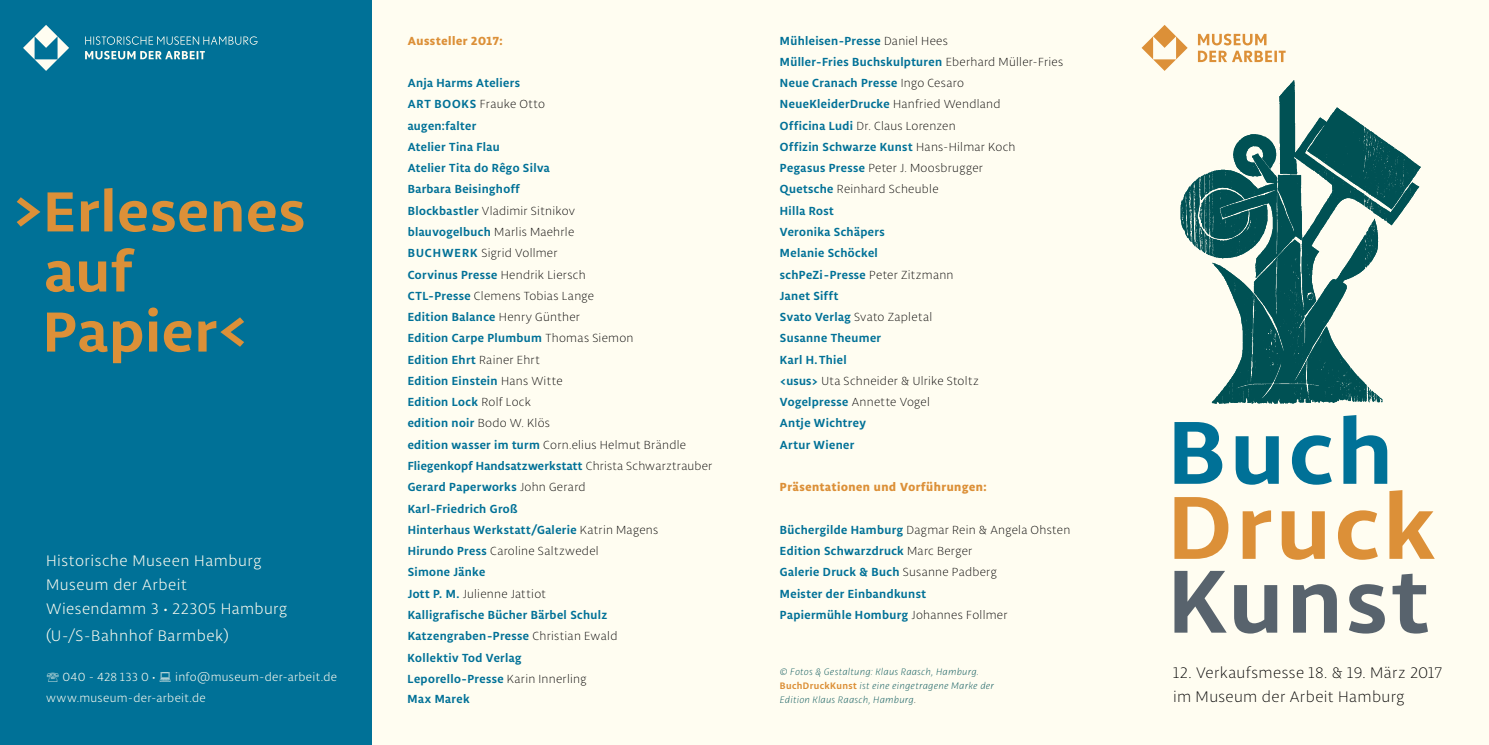
<style>
.page{position:relative;width:1489px;height:745px;background:#fff}
.page>*{position:absolute;margin:0;border:0;box-sizing:border-box;transform-origin:0 0}
.t1{font:700 95px "Libertad";letter-spacing:.035em;color:#dc9038;scale:1.05 1}
.t2{font:700 95px "Libertad";letter-spacing:.025em;color:#58636d;scale:1.05 1}
.t3{font:700 95px "Libertad";color:#007197;scale:1.05 1}
.t4{font:700 60px/60px "Libertad";letter-spacing:.015em;color:#dc9038;scale:1.05 1}
.t5{font:300 16.25px/23.8px "Libertad";letter-spacing:.03em;color:#fffdf1}
.t6{font:100 16.25px/23.8px "Libertad";letter-spacing:.02em;color:#000}
.t7{font:700 12.5px/21.2px "Libertad";letter-spacing:.03em;color:#007197}
.t8{font:300 12.5px/21.2px "Libertad";letter-spacing:.02em;color:#fffdf1}
.t9{font:800 12.5px "Libertad";letter-spacing:.05em;color:#dc9038}
.t10{font:italic 100 10px/13.8px "Libertad";letter-spacing:.04em;color:#005154}
.s1{font-weight:700}
.s2{font-weight:100;color:#000}
.s3{font-weight:700;font-style:normal;color:#dc9038}
.s4{color:#000}
</style>
<div class="page">
<div style="left:0;top:0;width:372px;height:744px;background:#007197"></div>
<div style="left:372px;top:0;width:1116px;height:744px;background:#fffdf1"></div>
<img style="left:1180px;top:62px;width:241px;height:342px">
<svg style="left:1141px;top:25px;width:46px;height:46px"></svg>
<svg style="left:1197px;top:51px;width:88px;height:11px"></svg>
<svg style="left:1197px;top:34px;width:69px;height:11px"></svg>
<svg style="left:23px;top:25px;width:46px;height:46px"></svg>
<svg style="left:85px;top:51px;width:120px;height:8px"></svg>
<svg style="left:85px;top:36px;width:173px;height:9px"></svg>
<h2 class="t4" style="left:43px;top:179px;width:251px;text-indent:-32px">&gt;Erlesenes auf<br>Papier&lt;</h2>
<h3 class="t5" style="left:46px;top:548px;width:243px">Historische Museen Hamburg<br>Museum der Arbeit<br>Wiesendamm 3 <span class="s1">·</span> 22305 Hamburg</h3>
<h3 class="t5" style="left:46px;top:623px;width:185px">(U-/S-Bahnhof Barmbek)</h3>
<p class="t8" style="left:62px;top:665px;width:95px">040 - 428 133 0 <span class="s1">·</span></p>
<p class="t8" style="left:46px;top:665px;width:292px;text-indent:129px">info@museum-der-arbeit.de www.museum-der-arbeit.de</p>
<p class="t9" style="left:407px;top:31px;width:96px">Aussteller 2017:</p>
<p class="t7" style="left:407px;top:72px;width:306px">Anja Harms Ateliers<br>ART BOOKS <span class="s2">Frauke Otto<br></span>augen:falter<br>Atelier Tina Flau<br>Atelier Tita do Rêgo Silva<br>Barbara Beisinghoff<br>Blockbastler <span class="s2">Vladimir Sitnikov<br></span>blauvogelbuch <span class="s2">Marlis Maehrle<br></span>BUCHWERK <span class="s2">Sigrid Vollmer<br></span>Corvinus Presse <span class="s2">Hendrik Liersch<br></span>CTL-Presse <span class="s2">Clemens Tobias Lange<br></span>Edition Balance <span class="s2">Henry Günther<br></span>Edition Carpe Plumbum <span class="s2">Thomas Siemon<br></span>Edition Ehrt <span class="s2">Rainer Ehrt<br></span>Edition Einstein <span class="s2">Hans Witte<br></span>Edition Lock <span class="s2">Rolf Lock<br></span>edition noir <span class="s2">Bodo W. Klös<br></span>edition wasser im turm <span class="s2">Corn.elius Helmut Brändle<br></span>Fliegenkopf Handsatzwerkstatt <span class="s2">Christa Schwarztrauber<br></span>Gerard Paperworks <span class="s2">John Gerard<br></span>Karl-Friedrich Groß<br>Hinterhaus Werkstatt/Galerie <span class="s2">Katrin Magens<br></span>Hirundo Press <span class="s2">Caroline Saltzwedel<br></span>Simone Jänke<br>Jott P. M. <span class="s2">Julienne Jattiot<br></span>Kalligrafische Bücher Bärbel Schulz<br>Katzengraben-Presse <span class="s2">Christian Ewald<br></span>Kollektiv Tod Verlag<br>Leporello-Presse <span class="s2">Karin Innerling</span></p>
<p class="t7" style="left:407px;top:687px;width:64px">Max Marek</p>
<p class="t7" style="left:780px;top:29px;width:285px">Mühleisen-Presse <span class="s2">Daniel Hees<br></span>Müller-Fries Buchskulpturen <span class="s2">Eberhard Müller-Fries<br></span>Neue Cranach Presse <span class="s2">Ingo Cesaro<br></span>NeueKleiderDrucke <span class="s2">Hanfried Wendland<br></span>Officina Ludi <span class="s2">Dr. Claus Lorenzen<br></span>Offizin Schwarze Kunst <span class="s2">Hans-Hilmar Koch<br></span>Pegasus Presse <span class="s2">Peter J. Moosbrugger<br></span>Quetsche <span class="s2">Reinhard Scheuble<br></span>Hilla Rost<br>Veronika Schäpers<br>Melanie Schöckel<br>schPeZi-Presse <span class="s2">Peter Zitzmann<br></span>Janet Sifft<br>Svato Verlag <span class="s2">Svato Zapletal<br></span>Susanne Theumer<br>Karl H. Thiel<br>&lt;usus&gt; <span class="s2">Uta Schneider &amp; Ulrike Stoltz<br></span>Vogelpresse <span class="s2">Annette Vogel<br></span>Antje Wichtrey<br>Artur Wiener</p>
<p class="t9" style="left:780px;top:478px;width:208px">Präsentationen und Vorführungen:</p>
<p class="t7" style="left:780px;top:518px;width:292px">Büchergilde Hamburg <span class="s2">Dagmar Rein &amp; Angela Ohsten </span>Edition Schwarzdruck <span class="s2">Marc Berger<br></span>Galerie Druck &amp; Buch <span class="s2">Susanne Padberg<br></span>Meister der Einbandkunst<br>Papiermühle Homburg <span class="s2">Johannes Follmer</span></p>
<p class="t10" style="left:780px;top:664px;width:215px">© Fotos &amp; Gestaltung: Klaus Raasch, Hamburg.<br><span class="s3">BuchDruckKunst</span> ist eine eingetragene Marke der<br>Edition Klaus Raasch, Hamburg<span class="s4">.</span></p>
<h1 class="t3" style="left:1167px;top:388px;width:216px">Buch</h1>
<h1 class="t1" style="left:1167px;top:463px;width:257px">Druck</h1>
<h1 class="t2" style="left:1167px;top:536px;width:250px">Kunst</h1>
<h3 class="t6" style="left:1172px;top:660px;width:271px">12. Verkaufsmesse 18. &amp; 19. März 2017 im Museum der Arbeit Hamburg</h3>
</div>
